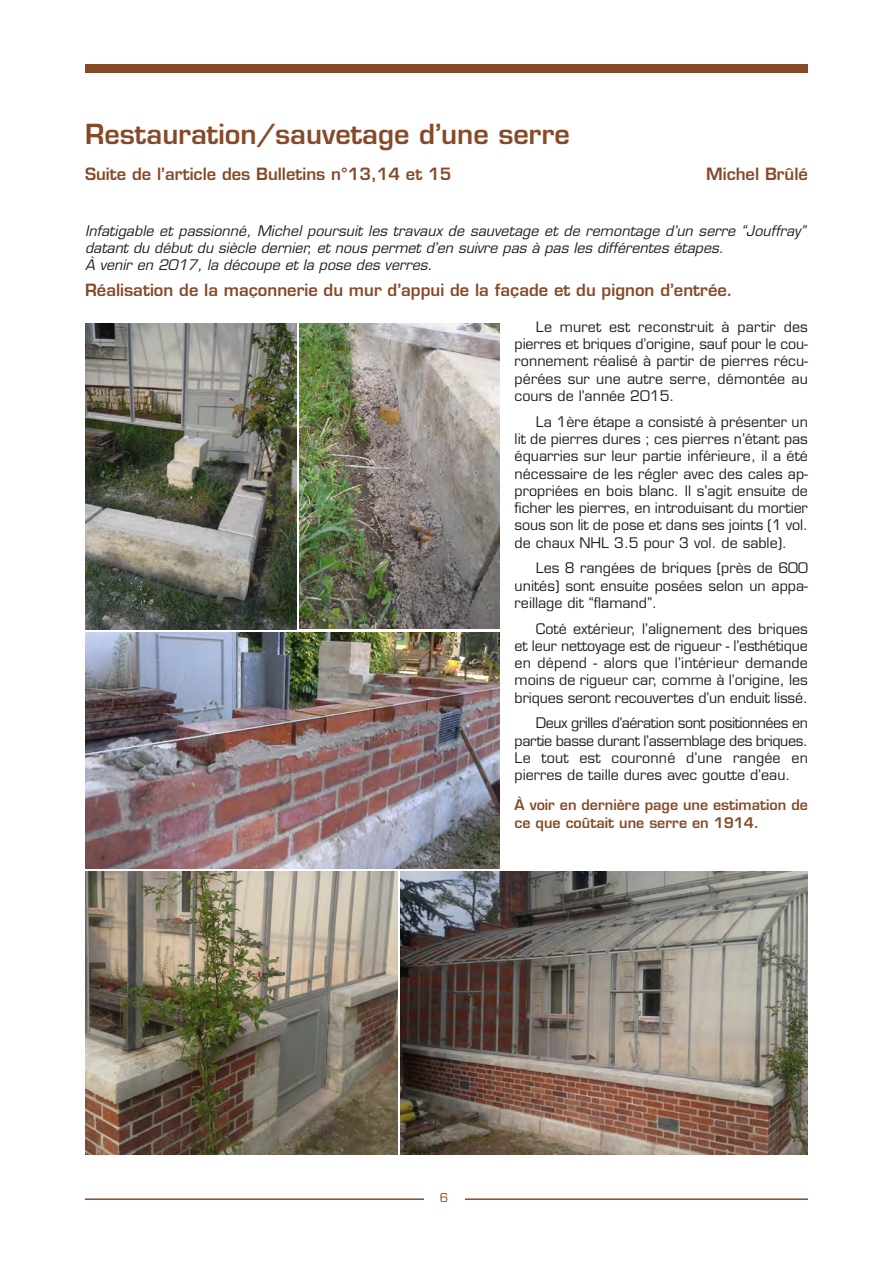
<style>
.page{position:relative;width:893px;height:1263px;background:#fff}
.page>*{position:absolute;margin:0;border:0;box-sizing:border-box;transform-origin:0 0}
.t1{font:600 27px "Eurostile";color:#864a28}
.t2{font:600 16.5px "Eurostile";color:#864a28}
.t3{font:14.25px/17.2px "Eurostile";color:#231f20;text-align:justify}
.t4{font:italic 14.25px/17.2px "Eurostile";color:#231f20}
.t5{font:600 14.25px/17.2px "Eurostile";color:#864a28}
.t6{font:12px "Eurostile";color:#864a28}
</style>
<div class="page">
<div style="left:85px;top:64px;width:723px;height:8px;background:#864a28"></div>
<hr style="left:85px;top:1198px;width:723px;height:2px;background:#864a28">
<div style="left:424px;top:1182px;width:40px;height:33px;background:#fff"></div>
<img style="left:85px;top:323px;width:212px;height:306px">
<img style="left:300px;top:323px;width:200px;height:306px">
<img style="left:400px;top:872px;width:408px;height:283px">
<img style="left:86px;top:872px;width:312px;height:283px">
<img style="left:85px;top:632px;width:415px;height:236px">
<h1 class="t1" style="left:85px;top:123px;width:486px">Restauration/sauvetage d’une serre</h1>
<p class="t2" style="left:85px;top:168px;width:368px">Suite de l’article des Bulletins n°13,14 et 15</p>
<p class="t2" style="left:706px;top:168px;width:103px">Michel Brûlé</p>
<p class="t4" style="left:85px;top:224px;width:722px">Infatigable et passionné, Michel poursuit les travaux de sauvetage et de remontage d’un serre “Jouffray” datant du début du siècle dernier, et nous permet d’en suivre pas à pas les différentes étapes.<br>À venir en 2017, la découpe et la pose des verres.</p>
<p class="t2" style="left:85px;top:283px;width:649px">Réalisation de la maçonnerie du mur d’appui de la façade et du pignon d’entrée.</p>
<p class="t3" style="left:515px;top:320px;width:295px;text-indent:21px">Le muret est reconstruit à partir des pierres et briques d’origine, sauf pour le cou&shy;ronnement réalisé à partir de pierres récu&shy;pérées sur une autre serre, démontée au cours de l’année 2015.</p>
<p class="t3" style="left:515px;top:414px;width:295px;text-indent:21px">La 1ère étape a consisté à présenter un lit de pierres dures ; ces pierres n’étant pas équarries sur leur partie inférieure, il a été nécessaire de les régler avec des cales ap&shy;propriées en bois blanc. Il s’agit ensuite de ficher les pierres, en introduisant du mortier sous son lit de pose et dans ses joints (1 vol. de chaux NHL 3.5 pour 3 vol. de sable).</p>
<p class="t3" style="left:515px;top:561px;width:295px;text-indent:21px">Les 8 rangées de briques (près de 600 unités) sont ensuite posées selon un appa&shy;reillage dit “flamand”.</p>
<p class="t3" style="left:515px;top:621px;width:295px;text-indent:21px">Coté extérieur, l’alignement des briques et leur nettoyage est de rigueur - l’esthétique en dépend - alors que l’intérieur demande moins de rigueur car, comme à l’origine, les briques seront recouvertes d’un enduit lissé.</p>
<p class="t3" style="left:515px;top:716px;width:295px;text-indent:21px">Deux grilles d’aération sont positionnées en partie basse durant l’assemblage des briques.<br>Le tout est couronné d’une rangée en pierres de taille dures avec goutte d’eau.</p>
<p class="t5" style="left:515px;top:798px;width:295px">À voir en dernière page une estimation de ce que coûtait une serre en 1914.</p>
<p class="t6" style="left:440px;top:1192px;width:10px">6</p>
</div>
